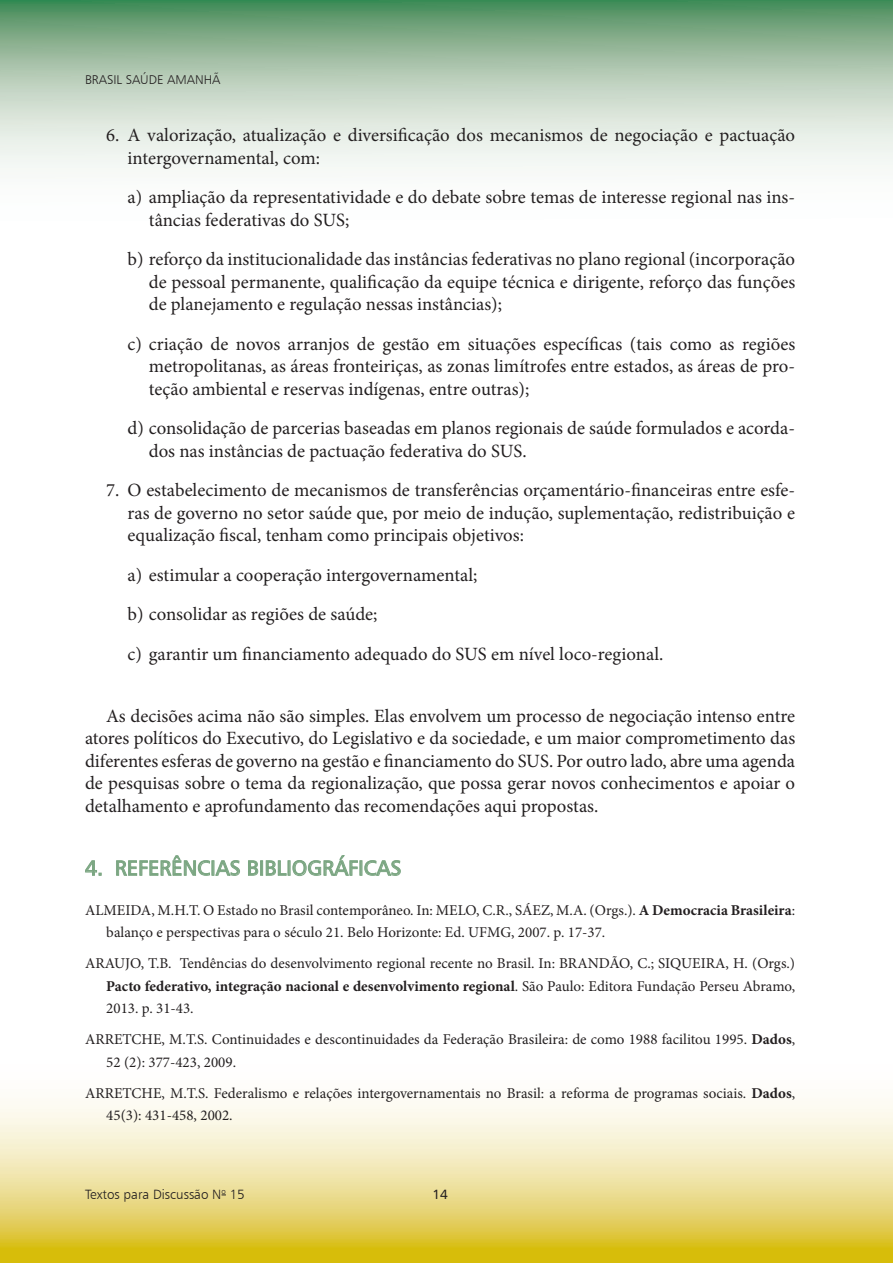
<style>
.page{position:relative;width:893px;height:1263px;background:#fff}
.page>*{position:absolute;margin:0;border:0;box-sizing:border-box;transform-origin:0 0}
.t1{font:21px "Humanist 777 BT Roman B";color:#7ba682}
.t2{font:18.75px/22.5px "Minion Pro";color:#231f20}
.t3{font:15px/22.5px "Minion Pro";color:#231f20}
.t4{font:13.5px "Humanist 777 BT Light B";color:#231f20}
.t5{font:13.5px "Humanist 777 BT Roman B";color:#231f20}
.t6{font:12.75px "Humanist 777 BT Light B";color:#231f20}
.s1{font-weight:700}
</style>
<div class="page">
<svg style="left:0;top:1099px;width:893px;height:164px;background:#ecdf95"></svg>
<svg style="left:0;top:0;width:893px;height:168px;background:#b2ccb6"></svg>
<svg style="left:85px;top:860px;width:16px;height:16px"></svg>
<svg style="left:116px;top:855px;width:124px;height:21px"></svg>
<svg style="left:248px;top:860px;width:10px;height:16px"></svg>
<div style="left:260px;top:860px;width:3px;height:15px;border:1px solid #7ba682"></div>
<svg style="left:266px;top:855px;width:135px;height:21px"></svg>
<p class="t6" style="left:85px;top:72px;width:137px">BRASIL SAÚDE AMANHÃ</p>
<p class="t2" style="left:128px;top:124px;width:669px;text-indent:-21px">6. A valorização, atualização e diversificação dos mecanismos de negociação e pactuação intergovernamental, com:</p>
<p class="t2" style="left:149px;top:186px;width:648px;text-indent:-21px">a) ampliação da representatividade e do debate sobre temas de interesse regional nas ins&shy;tâncias federativas do SUS;</p>
<p class="t2" style="left:149px;top:248px;width:648px;text-align:justify;text-indent:-21px">b) reforço da institucionalidade das instâncias federativas no plano regional (incorporação de pessoal permanente, qualificação da equipe técnica e dirigente, reforço das funções de planejamento e regulação nessas instâncias);</p>
<p class="t2" style="left:149px;top:333px;width:648px;text-align:justify;text-indent:-21px">c) criação de novos arranjos de gestão em situações específicas (tais como as regiões metropolitanas, as áreas fronteiriças, as zonas limítrofes entre estados, as áreas de pro&shy;teção ambiental e reservas indígenas, entre outras);</p>
<p class="t2" style="left:149px;top:417px;width:648px;text-indent:-21px">d) consolidação de parcerias baseadas em planos regionais de saúde formulados e acorda&shy;dos nas instâncias de pactuação federativa do SUS.</p>
<p class="t2" style="left:128px;top:479px;width:669px;text-align:justify;text-indent:-21px">7. O estabelecimento de mecanismos de transferências orçamentário-financeiras entre esfe&shy;ras de governo no setor saúde que, por meio de indução, suplementação, redistribuição e equalização fiscal, tenham como principais objetivos:</p>
<p class="t2" style="left:128px;top:555px;width:537px;line-height:39.5px">a) estimular a cooperação intergovernamental;<br>b) consolidar as regiões de saúde;<br>c) garantir um financiamento adequado do SUS em nível loco-regional.</p>
<p class="t2" style="left:85px;top:705px;width:712px;text-align:justify;text-indent:21px">As decisões acima não são simples. Elas envolvem um processo de negociação intenso entre atores políticos do Executivo, do Legislativo e da sociedade, e um maior comprometimento das diferentes esferas de governo na gestão e financiamento do SUS. Por outro lado, abre uma agenda de pesquisas sobre o tema da regionalização, que possa gerar novos conhecimentos e apoiar o detalhamento e aprofundamento das recomendações aqui propostas.</p>
<p class="t1" style="left:85px;top:855px;width:318px">4. REFERÊNCIAS BIBLIOGRÁFICAS</p>
<p class="t3" style="left:106px;top:899px;width:690px;text-indent:-21px">ALMEIDA, M.H.T. O Estado no Brasil contemporâneo. In: MELO, C.R., SÁEZ, M.A. (Orgs.). <span class="s1">A Democracia Brasileira</span>: balanço e perspectivas para o século 21. Belo Horizonte: Ed. UFMG, 2007. p. 17-37.</p>
<p class="t3" style="left:106px;top:952px;width:690px;text-align:justify;text-indent:-21px">ARAUJO, T.B. Tendências do desenvolvimento regional recente no Brasil. In: BRANDÃO, C.; SIQUEIRA, H. (Orgs.)<br><span class="s1">Pacto federativo, integração nacional e desenvolvimento regional</span>. São Paulo: Editora Fundação Perseu Abramo, 2013. p. 31-43.</p>
<p class="t3" style="left:106px;top:1028px;width:690px;text-indent:-21px">ARRETCHE, M.T.S. Continuidades e descontinuidades da Federação Brasileira: de como 1988 facilitou 1995. <span class="s1">Dados</span>,<br>52 (2): 377-423, 2009.</p>
<p class="t3" style="left:106px;top:1082px;width:690px;line-height:21.9px;text-indent:-21px">ARRETCHE, M.T.S. Federalismo e relações intergovernamentais no Brasil: a reforma de programas sociais. <span class="s1">Dados</span>,<br>45(3): 431-458, 2002.</p>
<p class="t4" style="left:85px;top:1185px;width:161px">Textos para Discussão N<sup>o</sup> 15</p>
<p class="t5" style="left:432px;top:1185px;width:17px">14</p>
</div>
